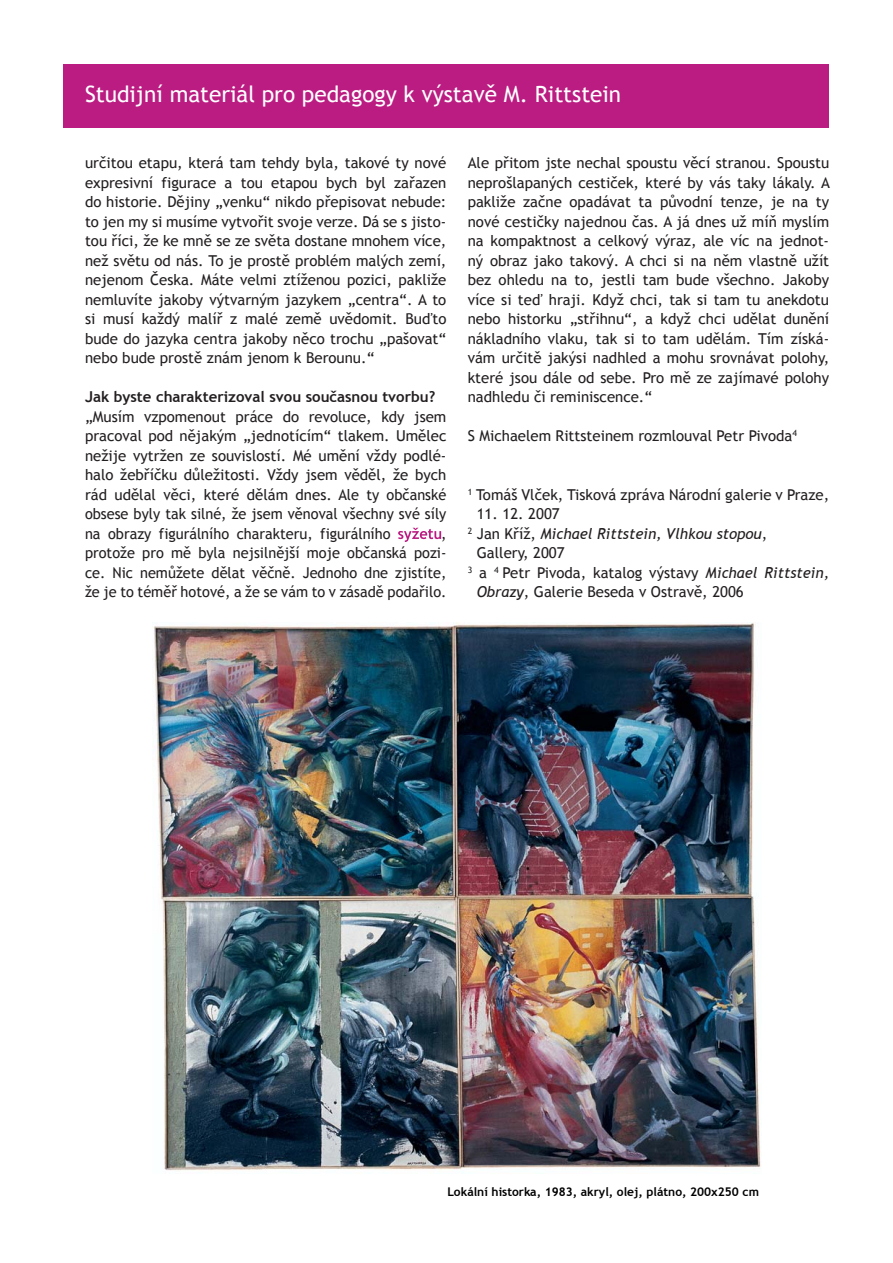
<style>
.page{position:relative;width:893px;height:1263px;background:#fff}
.page>*{position:absolute;margin:0;border:0;box-sizing:border-box;transform-origin:0 0}
.t1{font:22.5px "Trebuchet MS";color:#fff}
.t2{font:15px/19.5px "Trebuchet MS";color:#231f20;text-align:justify}
.t3{font:700 15px "Trebuchet MS";color:#231f20}
.t4{font:italic 15px "Trebuchet MS";color:#231f20}
.t5{font:700 12px "Trebuchet MS";color:#000}
.s1{font-style:normal}
.s2{font-style:italic}
</style>
<div class="page">
<div style="left:64px;top:64px;width:765px;height:64px;background:#bb1c82"></div>
<svg style="left:398px;top:528px;width:43px;height:14px"></svg>
<img style="left:153px;top:622px;width:608px;height:552px">
<h1 class="t1" style="left:85px;top:81px;width:538px">Studijní materiál pro pedagogy k výstavě M. Rittstein</h1>
<p class="t2" style="left:85px;top:153px;width:363px">určitou etapu, která tam tehdy byla, takové ty nové expresivní figurace a tou etapou bych byl zařazen do historie. Dějiny „venku“ nikdo přepisovat nebude: to jen my si musíme vytvořit svoje verze. Dá se s jisto&shy;tou říci, že ke mně se ze světa dostane mnohem více, než světu od nás. To je prostě problém malých zemí, nejenom Česka. Máte velmi ztíženou pozici, pakliže nemluvíte jakoby výtvarným jazykem „centra“. A to si musí každý malíř z malé země uvědomit. Buďto bude do jazyka centra jakoby něco trochu „pašovat“ nebo bude prostě znám jenom k Berounu.“</p>
<p class="t3" style="left:85px;top:388px;width:352px">Jak byste charakterizoval svou současnou tvorbu?</p>
<p class="t2" style="left:85px;top:407px;width:363px">„Musím vzpomenout práce do revoluce, kdy jsem pracoval pod nějakým „jednotícím“ tlakem. Umělec nežije vytržen ze souvislostí. Mé umění vždy podlé&shy;halo žebříčku důležitosti. Vždy jsem věděl, že bych rád udělal věci, které dělám dnes. Ale ty občanské obsese byly tak silné, že jsem věnoval všechny své síly na obrazy figurálního charakteru, figurálního</p>
<p class="t2" style="left:85px;top:524px;width:363px;text-indent:356px">, protože pro mě byla nejsilnější moje občanská pozi&shy;ce. Nic nemůžete dělat věčně. Jednoho dne zjistíte, že je to téměř hotové, a že se vám to v zásadě podařilo.</p>
<p class="t2" style="left:468px;top:153px;width:364px">Ale přitom jste nechal spoustu věcí stranou. Spoustu neprošlapaných cestiček, které by vás taky lákaly. A pakliže začne opadávat ta původní tenze, je na ty nové cestičky najednou čas. A já dnes už míň myslím na kompaktnost a celkový výraz, ale víc na jednot&shy;ný obraz jako takový. A chci si na něm vlastně užít bez ohledu na to, jestli tam bude všechno. Jakoby více si teď hraji. Když chci, tak si tam tu anekdotu nebo historku „střihnu“, a když chci udělat dunění nákladního vlaku, tak si to tam udělám. Tím získá&shy;vám určitě jakýsi nadhled a mohu srovnávat polohy, které jsou dále od sebe. Pro mě ze zajímavé polohy nadhledu či reminiscence.“</p>
<p class="t2" style="left:468px;top:426px;width:331px">S Michaelem Rittsteinem rozmlouval Petr Pivoda<sup>4</sup></p>
<p class="t2" style="left:468px;top:485px;width:363px"><sup>1</sup> Tomáš Vlček, Tisková zpráva Národní galerie v Praze,</p>
<p class="t2" style="left:477px;top:504px;width:84px">11. 12. 2007</p>
<p class="t4" style="left:468px;top:525px;width:301px"><sup>2</sup> <span class="s1">Jan Kříž,</span> Michael Rittstein, Vlhkou stopou<span class="s1">,</span></p>
<p class="t2" style="left:477px;top:543px;width:89px">Gallery, 2007</p>
<p class="t2" style="left:468px;top:563px;width:363px"><sup>3</sup> a <sup>4</sup> Petr Pivoda, katalog výstavy <span class="s2">Michael Rittstein,</span></p>
<p class="t2" style="left:477px;top:582px;width:268px"><span class="s2">Obrazy</span>, Galerie Beseda v Ostravě, 2006</p>
<p class="t5" style="left:447px;top:1185px;width:313px">Lokální historka, 1983, akryl, olej, plátno, 200x250 cm</p>
</div>
